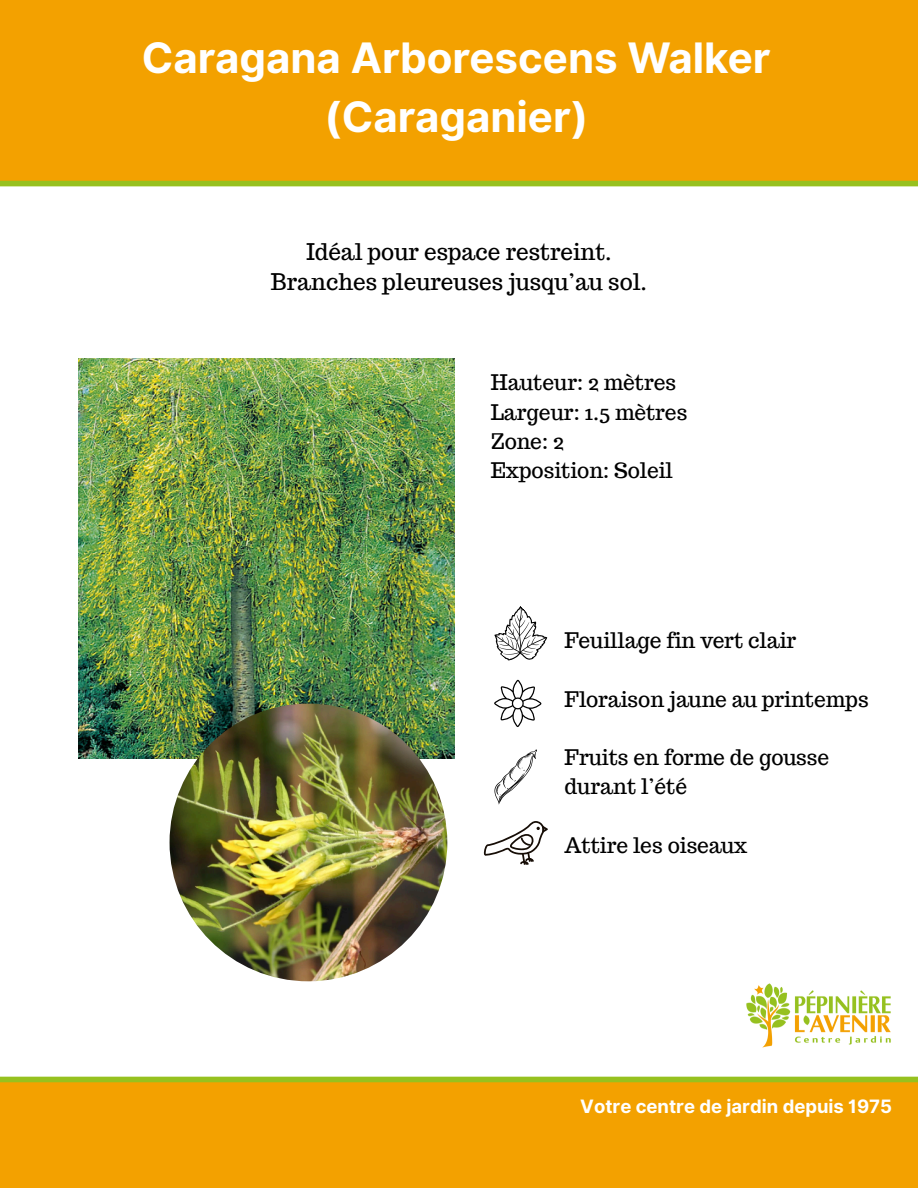
<style>
.page{position:relative;width:918px;height:1188px;background:#fff}
.page>*{position:absolute;margin:0;border:0;box-sizing:border-box;transform-origin:0 0}
.t1{font:700 42px/58.5px "Inter";color:#fff;text-align:center}
.t2{font:22.5px/30.3px "Trocchi";color:#000;text-align:center}
.t3{font:21px/29.2px "Trocchi";color:#000}
.t4{font:700 18.45px "Inter";color:#fff}
</style>
<div class="page">
<div style="left:0;top:0;width:918px;height:184px;background:#f3a100"></div>
<div style="left:0;top:1079px;width:918px;height:109px;background:#f3a100"></div>
<img style="left:746px;top:983px;width:145px;height:65px">
<div style="left:0;top:181px;width:918px;height:5px;background:#96c11f"></div>
<div style="left:0;top:1077px;width:918px;height:5px;background:#96c11f"></div>
<svg style="left:494px;top:680px;width:47px;height:47px"></svg>
<svg style="left:494px;top:606px;width:54px;height:55px"></svg>
<svg style="left:484px;top:821px;width:64px;height:44px"></svg>
<img style="left:78px;top:359px;width:377px;height:399px">
<svg style="left:494px;top:750px;width:43px;height:55px"></svg>
<img style="left:170px;top:704px;width:277px;height:277px;border-radius:50%">
<h2 class="t1" style="left:142px;top:29px;width:630px">Caragana Arborescens Walker (Caraganier)</h2>
<p class="t2" style="left:271px;top:236px;width:378px">Idéal pour espace restreint.<br>Branches pleureuses jusqu’au sol.</p>
<h2 class="t3" style="left:491px;top:368px;width:198px">Hauteur: 2 mètres<br>Largeur: 1.5 mètres<br>Zone: 2<br>Exposition: Soleil</h2>
<h2 class="t3" style="left:565px;top:626px;width:233px">Feuillage fin vert clair</h2>
<p class="t3" style="left:565px;top:684px;width:306px">Floraison jaune au printemps</p>
<p class="t3" style="left:565px;top:743px;width:266px">Fruits en forme de gousse durant l’été</p>
<p class="t3" style="left:565px;top:830px;width:184px">Attire les oiseaux</p>
<p class="t4" style="left:580px;top:1096px;width:313px">Votre centre de jardin depuis 1975</p>
</div>
